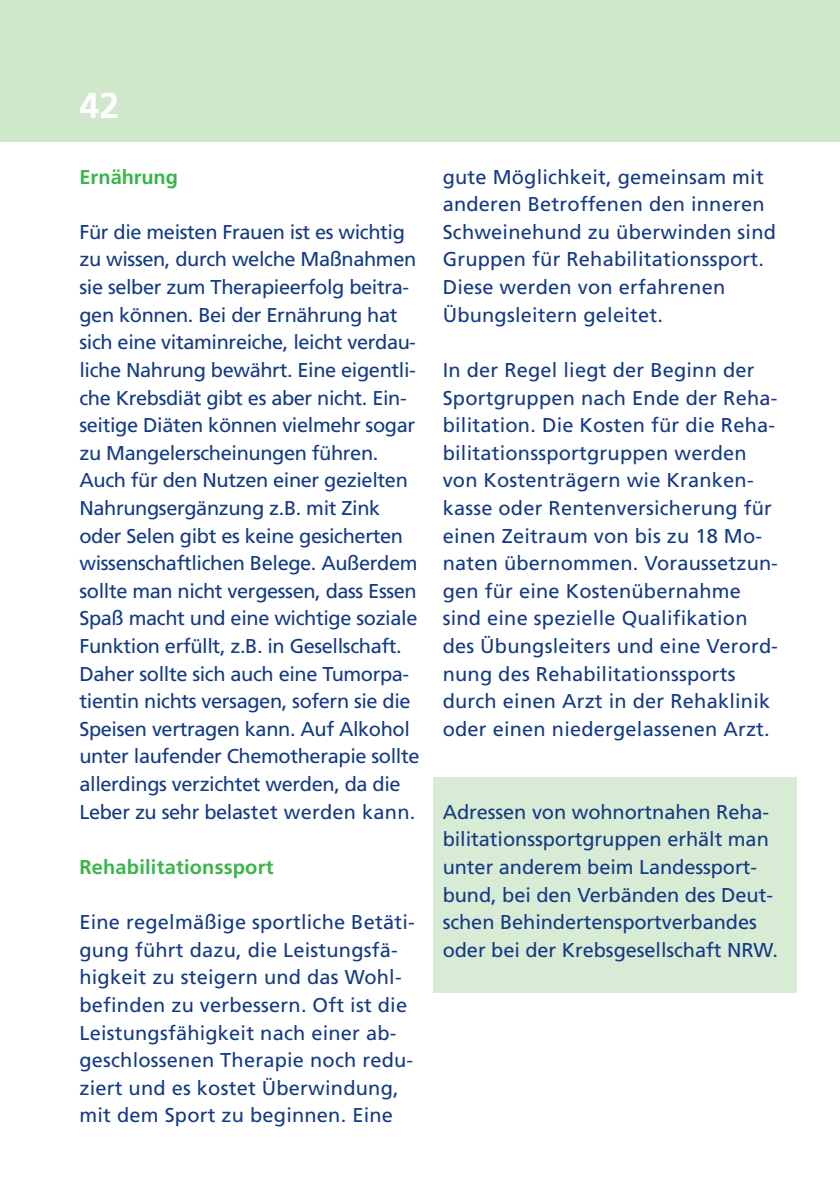
<style>
.page{position:relative;width:840px;height:1191px;background:#fff}
.page>*{position:absolute;margin:0;border:0;box-sizing:border-box;transform-origin:0 0}
.t1{font:700 36px "Frutiger LT";color:#fff}
.t2{font:20px/27.6px "Frutiger LT";letter-spacing:-.005em;color:#143a85}
.t3{font:700 20px "Frutiger LT";letter-spacing:.01em;color:#3ab54a}
</style>
<div class="page">
<div style="left:433px;top:777px;width:363px;height:215px;background:#d8ebd4"></div>
<div style="left:0;top:0;width:838px;height:142px;background:#cfe7ca"></div>
<h1 class="t1" style="left:79px;top:91px;width:42px">42</h1>
<p class="t3" style="left:79px;top:169px;width:100px">Ernährung</p>
<p class="t2" style="left:79px;top:220px;width:341px">Für die meisten Frauen ist es wichtig zu wissen, durch welche Maßnahmen sie selber zum Therapieerfolg beitra&shy;gen können. Bei der Ernährung hat sich eine vitaminreiche, leicht verdau&shy;liche Nahrung bewährt. Eine eigentli&shy;che Krebsdiät gibt es aber nicht. Ein&shy;seitige Diäten können vielmehr sogar zu Mangelerscheinungen führen.<br>Auch für den Nutzen einer gezielten Nahrungsergänzung z.B. mit Zink oder Selen gibt es keine gesicherten wissenschaftlichen Belege. Außerdem sollte man nicht vergessen, dass Essen Spaß macht und eine wichtige soziale Funktion erfüllt, z.B. in Gesellschaft.<br>Daher sollte sich auch eine Tumorpa&shy;tientin nichts versagen, sofern sie die Speisen vertragen kann. Auf Alkohol unter laufender Chemotherapie sollte allerdings verzichtet werden, da die Leber zu sehr belastet werden kann.</p>
<p class="t3" style="left:79px;top:859px;width:195px">Rehabilitationssport</p>
<p class="t2" style="left:79px;top:910px;width:336px">Eine regelmäßige sportliche Betäti&shy;gung führt dazu, die Leistungsfä&shy;higkeit zu steigern und das Wohl&shy;befinden zu verbessern. Oft ist die Leistungsfähigkeit nach einer ab&shy;geschlossenen Therapie noch redu&shy;ziert und es kostet Überwindung, mit dem Sport zu beginnen. Eine</p>
<p class="t2" style="left:442px;top:164px;width:334px">gute Möglichkeit, gemeinsam mit anderen Betroffenen den inneren<br>Schweinehund zu überwinden sind<br>Gruppen für Rehabilitationssport.<br>Diese werden von erfahrenen<br>Übungsleitern geleitet.</p>
<p class="t2" style="left:442px;top:358px;width:336px">In der Regel liegt der Beginn der Sportgruppen nach Ende der Reha&shy;bilitation. Die Kosten für die Reha&shy;bilitationssportgruppen werden von Kostenträgern wie Kranken&shy;kasse oder Rentenversicherung für einen Zeitraum von bis zu 18 Mo&shy;naten übernommen. Voraussetzun&shy;gen für eine Kostenübernahme sind eine spezielle Qualifikation des Übungsleiters und eine Verord&shy;nung des Rehabilitationssports durch einen Arzt in der Rehaklinik oder einen niedergelassenen Arzt.</p>
<p class="t2" style="left:442px;top:799px;width:336px">Adressen von wohnortnahen Reha&shy;bilitationssportgruppen erhält man unter anderem beim Landessport&shy;bund, bei den Verbänden des Deut&shy;schen Behindertensportverbandes oder bei der Krebsgesellschaft NRW.</p>
</div>
